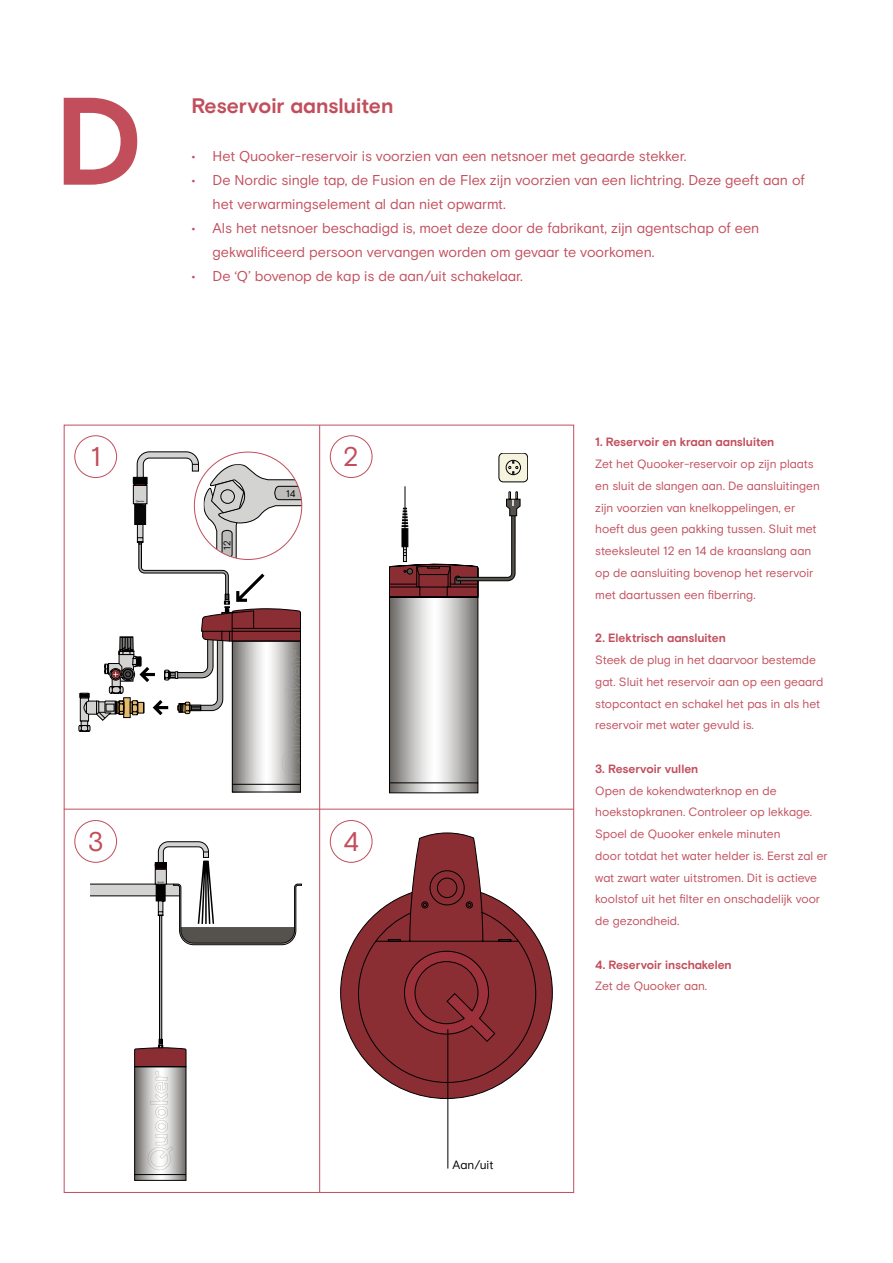
<style>
.page{position:relative;width:893px;height:1263px;background:#fff}
.page>*{position:absolute;margin:0;border:0;box-sizing:border-box;transform-origin:0 0}
.Hoofdletter{font:700 124.2px "Basis Grotesque Pro";color:#c24e5c}
.Body_tekst_9_5pt{font:27px "Basis Grotesque Pro";color:#c24e5c}
.Body_tekst_9_5pt-2{font:700 21px "Basis Grotesque Pro";color:#c24e5c}
.Body_tekst_9_5pt-3{font:14.25px/24px "Basis Grotesque Pro";letter-spacing:-.005em;color:#c24e5c}
.Kleine_body_tekst_8p{font:12px/21.8px "Basis Grotesque Pro";letter-spacing:-.005em;color:#c24e5c}
.Kleine_body_tekst_8p-2{font:700 12px "Basis Grotesque Pro";color:#c24e5c}
.t1{font:12px "Basis Grotesque Pro";color:#000}
.t2{font:9.6px "Basis Grotesque Pro";color:#000}
</style>
<div class="page">
<hr style="left:319px;top:425px;width:1px;height:767px;background:#c24e5c">
<hr style="left:64px;top:809px;width:510px;height:1px;background:#c24e5c">
<div style="left:74px;top:435px;width:43px;height:43px;border:1px solid #c24e5c;border-radius:50%"></div>
<div style="left:74px;top:820px;width:43px;height:43px;border:1px solid #c24e5c;border-radius:50%"></div>
<div style="left:330px;top:435px;width:42px;height:43px;border:1px solid #c24e5c;border-radius:50%"></div>
<div style="left:330px;top:820px;width:42px;height:43px;border:1px solid #c24e5c;border-radius:50%"></div>
<hr style="left:404px;top:486px;width:1px;height:48px;background:#000">
<div style="left:499px;top:453px;width:29px;height:29px;background:#f6f3df;border-radius:4px"></div>
<div style="left:499px;top:453px;width:29px;height:29px;border:1px solid #000;border-radius:4px"></div>
<svg style="left:506px;top:460px;width:14px;height:15px"></svg>
<div style="left:506px;top:460px;width:15px;height:15px;border:1px solid #000;border-radius:50%"></div>
<svg style="left:509px;top:460px;width:9px;height:15px"></svg>
<svg style="left:389px;top:492px;width:131px;height:301px"></svg>
<svg style="left:79px;top:452px;width:223px;height:340px"></svg>
<div style="left:221px;top:490px;width:13px;height:13px;background:#d3d3d2;border-radius:50%"></div>
<div style="left:221px;top:490px;width:14px;height:13px;border:1px solid #000;border-radius:50%"></div>
<svg style="left:90px;top:842px;width:212px;height:338px"></svg>
<svg style="left:340px;top:833px;width:212px;height:266px"></svg>
<hr style="left:448px;top:1029px;width:1px;height:139px;background:#000">
<p class="Hoofdletter" style="left:55px;top:69px;width:90px">D</p>
<p class="Body_tekst_9_5pt-2" style="left:191px;top:93px;width:204px">Reservoir aansluiten</p>
<p class="Body_tekst_9_5pt-3" style="left:191px;top:144px;width:497px">• Het Quooker-reservoir is voorzien van een netsnoer met geaarde stekker.</p>
<p class="Body_tekst_9_5pt-3" style="left:213px;top:168px;width:594px;text-indent:-21px">• De Nordic single tap, de Fusion en de Flex zijn voorzien van een lichtring. Deze geeft aan of het verwarmingselement al dan niet opwarmt.</p>
<p class="Body_tekst_9_5pt-3" style="left:213px;top:216px;width:548px;text-indent:-21px">• Als het netsnoer beschadigd is, moet deze door de fabrikant, zijn agentschap of een gekwalificeerd persoon vervangen worden om gevaar te voorkomen.</p>
<p class="Body_tekst_9_5pt-3" style="left:191px;top:264px;width:333px">• De ‘Q’ bovenop de kap is de aan/uit schakelaar.</p>
<p class="Body_tekst_9_5pt" style="left:91px;top:441px;width:11px">1</p>
<p class="Body_tekst_9_5pt" style="left:88px;top:825px;width:17px">3</p>
<p class="t2" style="left:222px;top:550px;width:11px;rotate:-90deg">12</p>
<p class="t2" style="left:286px;top:488px;width:11px">14</p>
<p class="Body_tekst_9_5pt" style="left:343px;top:441px;width:17px">2</p>
<p class="Body_tekst_9_5pt" style="left:343px;top:825px;width:17px">4</p>
<p class="Kleine_body_tekst_8p-2" style="left:595px;top:435px;width:181px">1. Reservoir en kraan aansluiten</p>
<p class="Kleine_body_tekst_8p" style="left:595px;top:453px;width:226px">Zet het Quooker-reservoir op zijn plaats en sluit de slangen aan. De aansluitingen zijn voorzien van knelkoppelingen, er hoeft dus geen pakking tussen. Sluit met steeksleutel 12 en 14 de kraanslang aan op de aansluiting bovenop het reservoir met daartussen een fiberring.</p>
<p class="Kleine_body_tekst_8p-2" style="left:595px;top:631px;width:132px">2. Elektrisch aansluiten</p>
<p class="Kleine_body_tekst_8p" style="left:595px;top:649px;width:230px">Steek de plug in het daarvoor bestemde gat. Sluit het reservoir aan op een geaard stopcontact en schakel het pas in als het reservoir met water gevuld is.</p>
<p class="Kleine_body_tekst_8p-2" style="left:595px;top:761px;width:105px">3. Reservoir vullen</p>
<p class="Kleine_body_tekst_8p" style="left:595px;top:780px;width:218px">Open de kokendwaterknop en de hoekstopkranen. Controleer op lekkage.<br>Spoel de Quooker enkele minuten</p>
<p class="Kleine_body_tekst_8p" style="left:595px;top:845px;width:234px">door totdat het water helder is. Eerst zal er</p>
<p class="Kleine_body_tekst_8p" style="left:595px;top:867px;width:223px">wat zwart water uitstromen. Dit is actieve</p>
<p class="Kleine_body_tekst_8p" style="left:595px;top:888px;width:226px">koolstof uit het filter en onschadelijk voor</p>
<p class="Kleine_body_tekst_8p" style="left:595px;top:910px;width:86px">de gezondheid.</p>
<p class="Kleine_body_tekst_8p-2" style="left:595px;top:957px;width:138px">4. Reservoir inschakelen</p>
<p class="Kleine_body_tekst_8p" style="left:595px;top:975px;width:113px">Zet de Quooker aan.</p>
<p class="t1" style="left:453px;top:1157px;width:42px">Aan/uit</p>
</div>
